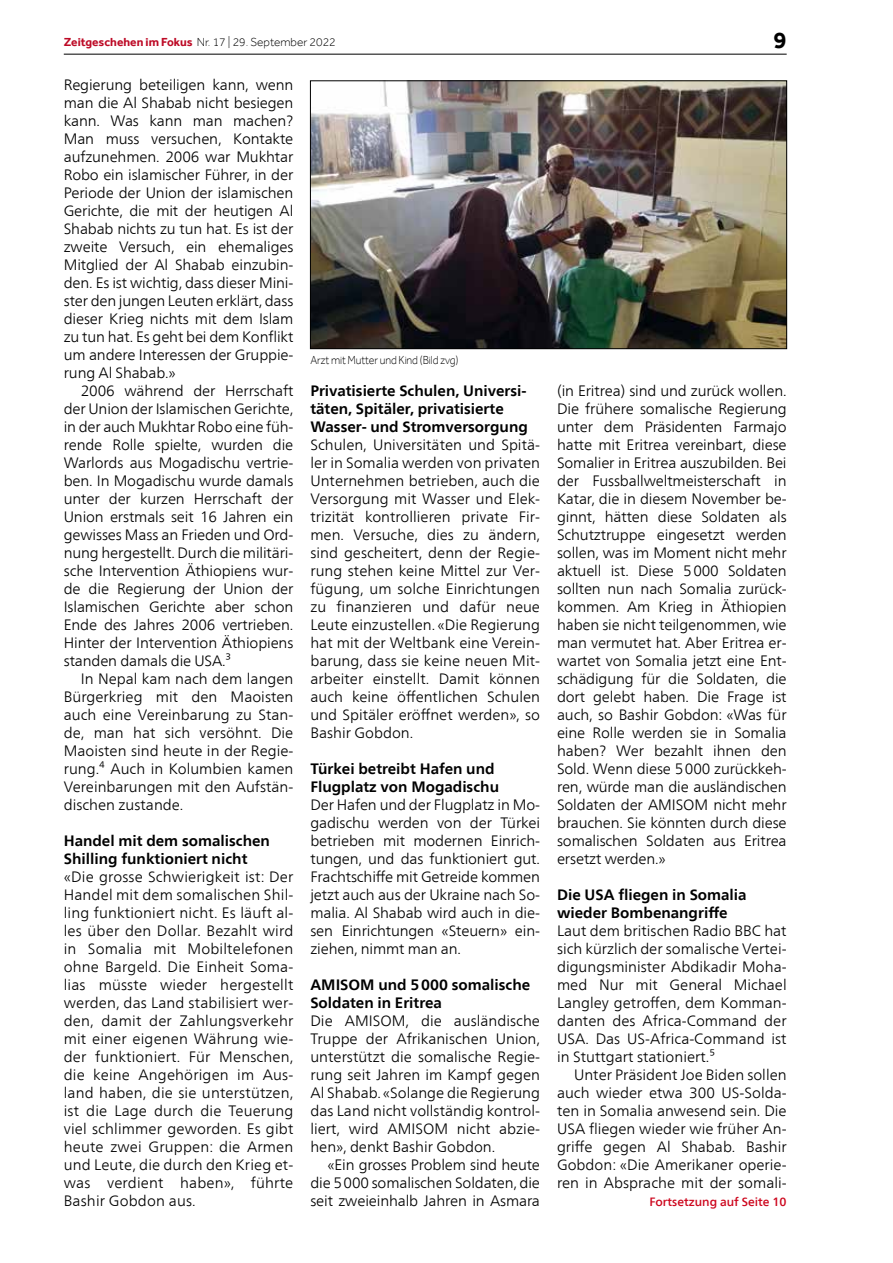
<style>
.page{position:relative;width:893px;height:1263px;background:#fff}
.page>*{position:absolute;margin:0;border:0;box-sizing:border-box;transform-origin:0 0}
.t1{font:700 24px "Effra";color:#000}
.t2{font:300 15px/18px "Frutiger Neue LT Com";color:#000;text-align:justify}
.t3{font:700 15px/18px "Frutiger Neue LT Com";color:#000}
.t4{font:300 12px "Effra";letter-spacing:-.01em;color:#000}
.t5{font:300 12px "Effra";letter-spacing:-.01em;color:#000;scale:.9 1}
.t6{font:500 12px "Frutiger Neue LT Com";color:#cd071e}
.s1{font-weight:700;color:#bd0a26}
</style>
<div class="page">
<hr style="left:64px;top:54px;width:723px;height:1px;background:#000">
<img style="left:312px;top:83px;width:473px;height:264px">
<div style="left:310px;top:81px;width:477px;height:268px;border:1px solid #000"></div>
<p class="t4" style="left:64px;top:35px;width:274px"><span class="s1">Zeitgeschehen im Fokus</span> Nr. 17 | 29. September 2022</p>
<h1 class="t1" style="left:774px;top:26px;width:15px">9</h1>
<p class="t2" style="left:64px;top:76px;width:231px">Regierung beteiligen kann, wenn man die Al Shabab nicht besiegen kann. Was kann man machen?<br>Man muss versuchen, Kontakte aufzunehmen. 2006 war Mukhtar Robo ein islamischer Führer, in der Periode der Union der islamischen Gerichte, die mit der heutigen Al Shabab nichts zu tun hat. Es ist der zweite Versuch, ein ehemaliges Mitglied der Al Shabab einzubin&shy;den. Es ist wichtig, dass dieser Mini&shy;ster den jungen Leuten erklärt, dass dieser Krieg nichts mit dem Islam zu tun hat. Es geht bei dem Konflikt um andere Interessen der Gruppie&shy;rung Al Shabab.»</p>
<p class="t2" style="left:64px;top:382px;width:231px;text-indent:17px">2006 während der Herrschaft der Union der Islamischen Gerichte, in der auch Mukhtar Robo eine füh&shy;rende Rolle spielte, wurden die Warlords aus Mogadischu vertrie&shy;ben. In Mogadischu wurde damals unter der kurzen Herrschaft der Union erstmals seit 16 Jahren ein gewisses Mass an Frieden und Ord&shy;nung hergestellt. Durch die militäri&shy;sche Intervention Äthiopiens wur&shy;de die Regierung der Union der Islamischen Gerichte aber schon Ende des Jahres 2006 vertrieben.<br>Hinter der Intervention Äthiopiens standen damals die USA.³</p>
<p class="t2" style="left:64px;top:670px;width:231px;text-indent:17px">In Nepal kam nach dem langen Bürgerkrieg mit den Maoisten auch eine Vereinbarung zu Stan&shy;de, man hat sich versöhnt. Die Maoisten sind heute in der Regie&shy;rung.⁴ Auch in Kolumbien kamen Vereinbarungen mit den Aufstän&shy;dischen zustande.</p>
<p class="t3" style="left:64px;top:832px;width:208px">Handel mit dem somalischen<br>Shilling funktioniert nicht</p>
<p class="t2" style="left:64px;top:868px;width:231px">«Die grosse Schwierigkeit ist: Der Handel mit dem somalischen Shil&shy;ling funktioniert nicht. Es läuft al&shy;les über den Dollar. Bezahlt wird in Somalia mit Mobiltelefonen ohne Bargeld. Die Einheit Soma&shy;lias müsste wieder hergestellt werden, das Land stabilisiert wer&shy;den, damit der Zahlungsverkehr mit einer eigenen Währung wie&shy;der funktioniert. Für Menschen, die keine Angehörigen im Aus&shy;land haben, die sie unterstützen, ist die Lage durch die Teuerung viel schlimmer geworden. Es gibt heute zwei Gruppen: die Armen und Leute, die durch den Krieg et&shy;was verdient haben», führte Bashir Gobdon aus.</p>
<p class="t5" style="left:310px;top:353px;width:166px">Arzt mit Mutter und Kind (Bild zvg)</p>
<p class="t3" style="left:310px;top:382px;width:219px">Privatisierte Schulen, Universi&shy;täten, Spitäler, privatisierte<br>Wasser- und Stromversorgung</p>
<p class="t2" style="left:310px;top:436px;width:231px">Schulen, Universitäten und Spitä&shy;ler in Somalia werden von privaten Unternehmen betrieben, auch die Versorgung mit Wasser und Elek&shy;trizität kontrollieren private Fir&shy;men. Versuche, dies zu ändern, sind gescheitert, denn der Regie&shy;rung stehen keine Mittel zur Ver&shy;fügung, um solche Einrichtungen zu finanzieren und dafür neue Leute einzustellen. «Die Regierung hat mit der Weltbank eine Verein&shy;barung, dass sie keine neuen Mit&shy;arbeiter einstellt. Damit können auch keine öffentlichen Schulen und Spitäler eröffnet werden», so Bashir Gobdon.</p>
<p class="t3" style="left:310px;top:760px;width:190px">Türkei betreibt Hafen und<br>Flugplatz von Mogadischu</p>
<p class="t2" style="left:310px;top:796px;width:231px">Der Hafen und der Flugplatz in Mo&shy;gadischu werden von der Türkei betrieben mit modernen Einrich&shy;tungen, und das funktioniert gut.<br>Frachtschiffe mit Getreide kommen jetzt auch aus der Ukraine nach So&shy;malia. Al Shabab wird auch in die&shy;sen Einrichtungen «Steuern» ein&shy;ziehen, nimmt man an.</p>
<p class="t3" style="left:310px;top:976px;width:221px">AMISOM und 5000 somalische<br>Soldaten in Eritrea</p>
<p class="t2" style="left:310px;top:1012px;width:231px">Die AMISOM, die ausländische Truppe der Afrikanischen Union, unterstützt die somalische Regie&shy;rung seit Jahren im Kampf gegen Al Shabab. «Solange die Regierung das Land nicht vollständig kontrol&shy;liert, wird AMISOM nicht abzie&shy;hen», denkt Bashir Gobdon.</p>
<p class="t2" style="left:310px;top:1156px;width:231px;text-indent:17px">«Ein grosses Problem sind heute die 5000 somalischen Soldaten, die seit zweieinhalb Jahren in Asmara</p>
<p class="t2" style="left:557px;top:382px;width:231px">(in Eritrea) sind und zurück wollen.<br>Die frühere somalische Regierung unter dem Präsidenten Farmajo hatte mit Eritrea vereinbart, diese Somalier in Eritrea auszubilden. Bei der Fussballweltmeisterschaft in Katar, die in diesem November be&shy;ginnt, hätten diese Soldaten als Schutztruppe eingesetzt werden sollen, was im Moment nicht mehr aktuell ist. Diese 5000 Soldaten sollten nun nach Somalia zurück&shy;kommen. Am Krieg in Äthiopien haben sie nicht teilgenommen, wie man vermutet hat. Aber Eritrea er&shy;wartet von Somalia jetzt eine Ent&shy;schädigung für die Soldaten, die dort gelebt haben. Die Frage ist auch, so Bashir Gobdon: «Was für eine Rolle werden sie in Somalia haben? Wer bezahlt ihnen den Sold. Wenn diese 5000 zurückkeh&shy;ren, würde man die ausländischen Soldaten der AMISOM nicht mehr brauchen. Sie könnten durch diese somalischen Soldaten aus Eritrea ersetzt werden.»</p>
<p class="t3" style="left:557px;top:886px;width:191px">Die USA fliegen in Somalia wieder Bombenangriffe</p>
<p class="t2" style="left:557px;top:922px;width:231px">Laut dem britischen Radio BBC hat sich kürzlich der somalische Vertei&shy;digungsminister Abdikadir Moha&shy;med Nur mit General Michael Langley getroffen, dem Komman&shy;danten des Africa-Command der USA. Das US-Africa-Command ist in Stuttgart stationiert.⁵</p>
<p class="t2" style="left:557px;top:1066px;width:231px;text-indent:17px">Unter Präsident Joe Biden sollen auch wieder etwa 300 US-Solda&shy;ten in Somalia anwesend sein. Die USA fliegen wieder wie früher An&shy;griffe gegen Al Shabab. Bashir Gobdon: «Die Amerikaner operie&shy;ren in Absprache mit der somali-</p>
<p class="t6" style="left:650px;top:1194px;width:139px">Fortsetzung auf Seite 10</p>
</div>
